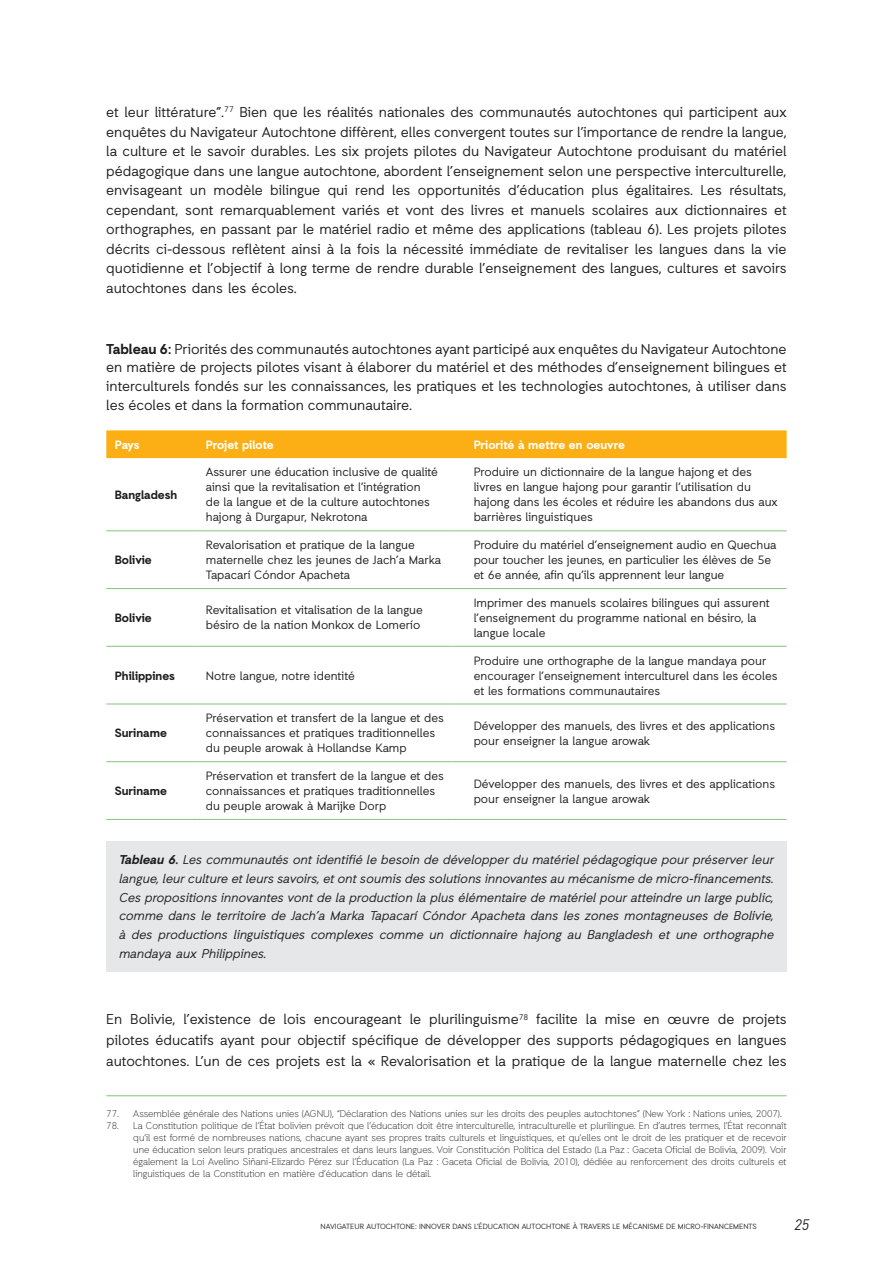
<style>
.page{position:relative;width:893px;height:1263px;background:#fff}
.page>*{position:absolute;margin:0;border:0;box-sizing:border-box;transform-origin:0 0}
.t1{font:italic 15px "DIN Pro";color:#231f20}
.t2{font:14.25px/19.5px "Auxilia";color:#1c1c1c;text-align:justify}
.t3{font:italic 12.75px/18.8px "Auxilia";color:#1c1c1c;text-align:justify}
.t4{font:12px/15px "Auxilia";color:#1c1c1c}
.t5{font:700 12px "Auxilia";color:#1c1c1c}
.t6{font:700 12px "Auxilia";color:#fff}
.t7{font:300 9.75px/12px "Auxilia";color:#231f20;text-align:justify}
.t8{font:7.5px "Auxilia";color:#231f20}
.s1{font-weight:700}
</style>
<div class="page">
<hr style="left:106px;top:1095px;width:681px;height:1px;background:#84c47b">
<div style="left:106px;top:430px;width:681px;height:28px;background:#fbaf15"></div>
<hr style="left:106px;top:530px;width:91px;height:1px;background:#84c47b">
<hr style="left:197px;top:530px;width:255px;height:1px;background:#84c47b">
<hr style="left:452px;top:530px;width:335px;height:1px;background:#84c47b">
<hr style="left:106px;top:588px;width:91px;height:1px;background:#84c47b">
<hr style="left:197px;top:588px;width:255px;height:1px;background:#84c47b">
<hr style="left:452px;top:588px;width:335px;height:1px;background:#84c47b">
<hr style="left:106px;top:646px;width:91px;height:1px;background:#84c47b">
<hr style="left:197px;top:646px;width:255px;height:1px;background:#84c47b">
<hr style="left:452px;top:646px;width:335px;height:1px;background:#84c47b">
<hr style="left:106px;top:704px;width:91px;height:1px;background:#84c47b">
<hr style="left:197px;top:704px;width:255px;height:1px;background:#84c47b">
<hr style="left:452px;top:704px;width:335px;height:1px;background:#84c47b">
<hr style="left:106px;top:761px;width:91px;height:1px;background:#84c47b">
<hr style="left:197px;top:761px;width:255px;height:1px;background:#84c47b">
<hr style="left:452px;top:761px;width:335px;height:1px;background:#84c47b">
<hr style="left:106px;top:819px;width:91px;height:1px;background:#84c47b">
<hr style="left:197px;top:819px;width:255px;height:1px;background:#84c47b">
<hr style="left:452px;top:819px;width:335px;height:1px;background:#84c47b">
<div style="left:106px;top:842px;width:681px;height:130px;background:#e6e7e9"></div>
<p class="t2" style="left:106px;top:102px;width:682px">et leur littérature”.<sup>77</sup> Bien que les réalités nationales des communautés autochtones qui participent aux enquêtes du Navigateur Autochtone diffèrent, elles convergent toutes sur l’importance de rendre la langue, la culture et le savoir durables. Les six projets pilotes du Navigateur Autochtone produisant du matériel pédagogique dans une langue autochtone, abordent l’enseignement selon une perspective interculturelle, envisageant un modèle bilingue qui rend les opportunités d’éducation plus égalitaires. Les résultats, cependant, sont remarquablement variés et vont des livres et manuels scolaires aux dictionnaires et orthographes, en passant par le matériel radio et même des applications (tableau 6). Les projets pilotes décrits ci-dessous reflètent ainsi à la fois la nécessité immédiate de revitaliser les langues dans la vie quotidienne et l’objectif à long terme de rendre durable l’enseignement des langues, cultures et savoirs autochtones dans les écoles.</p>
<p class="t2" style="left:106px;top:339px;width:682px;line-height:18.8px"><span class="s1">Tableau 6:</span> Priorités des communautés autochtones ayant participé aux enquêtes du Navigateur Autochtone en matière de projects pilotes visant à élaborer du matériel et des méthodes d’enseignement bilingues et interculturels fondés sur les connaissances, les pratiques et les technologies autochtones, à utiliser dans les écoles et dans la formation communautaire.</p>
<p class="t6" style="left:115px;top:437px;width:26px">Pays</p>
<p class="t6" style="left:206px;top:437px;width:69px">Projet pilote</p>
<p class="t6" style="left:474px;top:437px;width:153px">Priorité à mettre en oeuvre</p>
<p class="t5" style="left:115px;top:487px;width:64px">Bangladesh</p>
<p class="t4" style="left:206px;top:464px;width:234px">Assurer une éducation inclusive de qualité ainsi que la revitalisation et l’intégration<br>de la langue et de la culture autochtones hajong à Durgapur, Nekrotona</p>
<p class="t4" style="left:474px;top:464px;width:306px">Produire un dictionnaire de la langue hajong et des livres en langue hajong pour garantir l’utilisation du hajong dans les écoles et réduire les abandons dus aux barrières linguistiques</p>
<p class="t5" style="left:115px;top:552px;width:38px">Bolivie</p>
<p class="t4" style="left:206px;top:537px;width:237px">Revalorisation et pratique de la langue maternelle chez les jeunes de Jach’a Marka<br>Tapacarí Cóndor Apacheta</p>
<p class="t4" style="left:474px;top:537px;width:304px">Produire du matériel d’enseignement audio en Quechua pour toucher les jeunes, en particulier les élèves de 5e et 6e année, afin qu’ils apprennent leur langue</p>
<p class="t5" style="left:115px;top:610px;width:38px">Bolivie</p>
<p class="t4" style="left:206px;top:602px;width:218px">Revitalisation et vitalisation de la langue bésiro de la nation Monkox de Lomerío</p>
<p class="t4" style="left:474px;top:595px;width:298px">Imprimer des manuels scolaires bilingues qui assurent l’enseignement du programme national en bésiro, la langue locale</p>
<p class="t5" style="left:115px;top:668px;width:62px">Philippines</p>
<p class="t4" style="left:206px;top:668px;width:151px">Notre langue, notre identité</p>
<p class="t4" style="left:474px;top:653px;width:305px">Produire une orthographe de la langue mandaya pour encourager l’enseignement interculturel dans les écoles et les formations communautaires</p>
<p class="t5" style="left:115px;top:726px;width:54px">Suriname</p>
<p class="t5" style="left:115px;top:783px;width:54px">Suriname</p>
<p class="t4" style="left:206px;top:710px;width:240px">Préservation et transfert de la langue et des connaissances et pratiques traditionnelles du peuple arowak à Hollandse Kamp</p>
<p class="t4" style="left:474px;top:718px;width:303px">Développer des manuels, des livres et des applications pour enseigner la langue arowak</p>
<p class="t4" style="left:206px;top:768px;width:240px">Préservation et transfert de la langue et des connaissances et pratiques traditionnelles du peuple arowak à Marijke Dorp</p>
<p class="t4" style="left:474px;top:775px;width:303px">Développer des manuels, des livres et des applications pour enseigner la langue arowak</p>
<p class="t3" style="left:119px;top:850px;width:656px"><span class="s1">Tableau 6.</span> Les communautés ont identifié le besoin de développer du matériel pédagogique pour préserver leur langue, leur culture et leurs savoirs, et ont soumis des solutions innovantes au mécanisme de micro-financements.<br>Ces propositions innovantes vont de la production la plus élémentaire de matériel pour atteindre un large public, comme dans le territoire de Jach’a Marka Tapacarí Cóndor Apacheta dans les zones montagneuses de Bolivie, à des productions linguistiques complexes comme un dictionnaire hajong au Bangladesh et une orthographe mandaya aux Philippines.</p>
<p class="t2" style="left:106px;top:1008px;width:682px;line-height:21px">En Bolivie, l’existence de lois encourageant le plurilinguisme<sup>78</sup> facilite la mise en œuvre de projets pilotes éducatifs ayant pour objectif spécifique de développer des supports pédagogiques en langues autochtones. L’un de ces projets est la « Revalorisation et la pratique de la langue maternelle chez les</p>
<p class="t7" style="left:106px;top:1108px;width:677px">77. Assemblée générale des Nations unies (AGNU), “Déclaration des Nations unies sur les droits des peuples autochtones” (New York : Nations unies, 2007).</p>
<p class="t7" style="left:133px;top:1120px;width:655px;text-indent:-27px">78. La Constitution politique de l’État bolivien prévoit que l’éducation doit être interculturelle, intraculturelle et plurilingue. En d’autres termes, l’État reconnaît qu’il est formé de nombreuses nations, chacune ayant ses propres traits culturels et linguistiques, et qu’elles ont le droit de les pratiquer et de recevoir une éducation selon leurs pratiques ancestrales et dans leurs langues. Voir Constitución Política del Estado (La Paz : Gaceta Oficial de Bolivia, 2009). Voir également la Loi Avelino Siñani-Elizardo Pérez sur l’Éducation (La Paz : Gaceta Oficial de Bolivia, 2010), dédiée au renforcement des droits culturels et linguistiques de la Constitution en matière d’éducation dans le détail.</p>
<p class="t8" style="left:321px;top:1222px;width:438px">NAVIGATEUR AUTOCHTONE: INNOVER DANS L’ÉDUCATION AUTOCHTONE À TRAVERS LE MÉCANISME DE MICRO-FINANCEMENTS</p>
<p class="t1" style="left:794px;top:1213px;width:16px">25</p>
</div>
